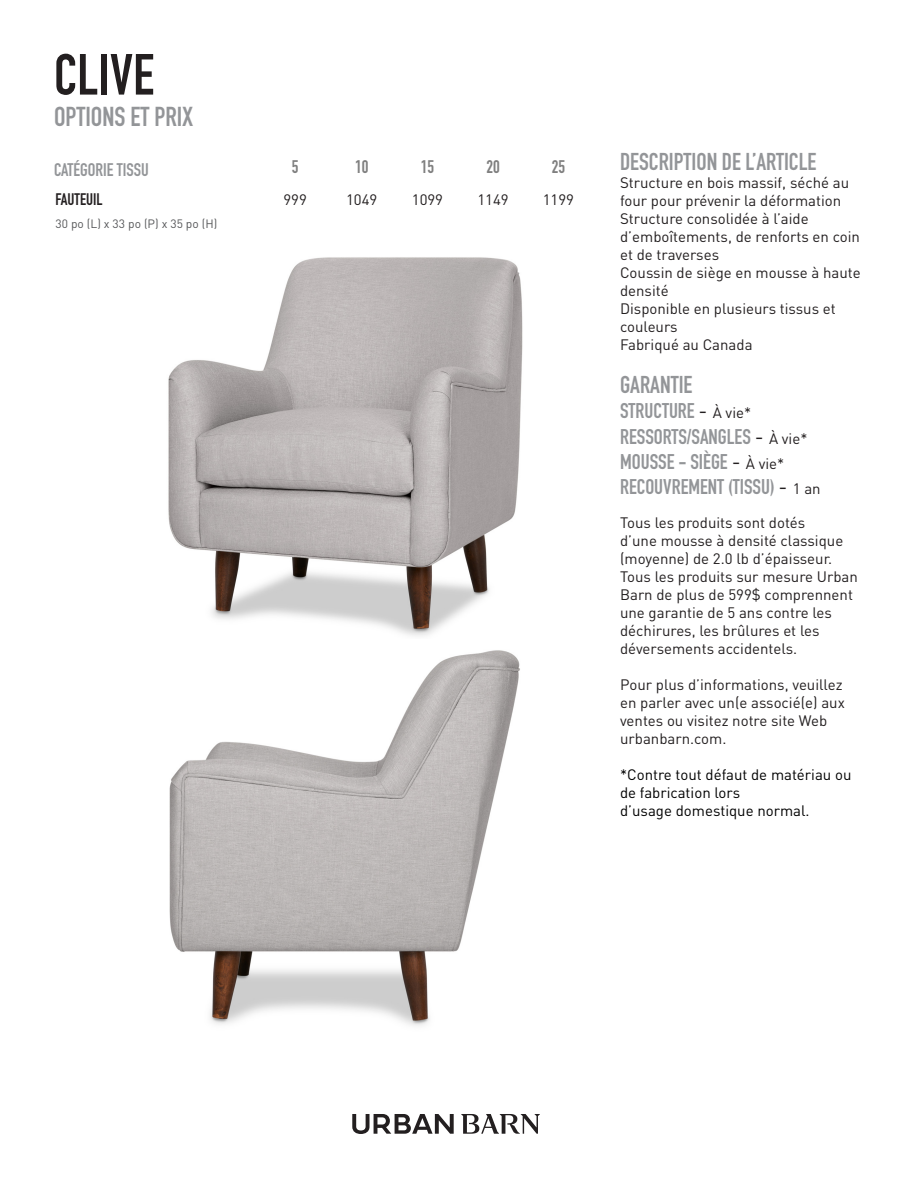
<style>
.page{position:relative;width:918px;height:1188px;background:#fff}
.page>*{position:absolute;margin:0;border:0;box-sizing:border-box;transform-origin:0 0}
.t1{font:57px "DIN Engschrift Std";color:#231f20}
.t2{font:27px "DIN Engschrift Std";color:#939598}
.t3{font:24px "DIN Engschrift Std";color:#939598}
.t4{font:21px "DIN Engschrift Std";color:#939598}
.t5{font:18px "DIN Engschrift Std";color:#939598}
.Grade{font:18px "DIN Engschrift Std";color:#7f7f7f}
.Grade-2{font:16.5px "DIN Engschrift Std";color:#231f20}
.Grade-3{font:15px/18px "DINOT";color:#231f20}
.t6{font:15px/18px "DINOT";color:#000}
.Grade-4{font:12px "DINOT";color:#57585a}
.s1{font-family:"DINOT";color:#231f20}
.s2{font-family:"DINOT";font-size:15px;color:#231f20}
</style>
<div class="page">
<img style="left:168px;top:257px;width:355px;height:769px">
<svg style="left:352px;top:1114px;width:102px;height:20px"></svg>
<svg style="left:461px;top:1114px;width:79px;height:20px"></svg>
<p class="t1" style="left:54px;top:41px;width:102px">CLIVE</p>
<p class="t2" style="left:54px;top:101px;width:140px">OPTIONS ET PRIX</p>
<p class="t5" style="left:54px;top:159px;width:96px">CATÉGORIE TISSU</p>
<p class="Grade" style="left:292px;top:156px;width:8px">5</p>
<p class="Grade" style="left:355px;top:156px;width:15px">10</p>
<p class="Grade" style="left:421px;top:156px;width:15px">15</p>
<p class="Grade" style="left:486px;top:156px;width:15px">20</p>
<p class="Grade" style="left:552px;top:156px;width:15px">25</p>
<p class="Grade-2" style="left:56px;top:190px;width:49px">FAUTEUIL</p>
<p class="Grade-3" style="left:283px;top:190px;width:25px">999</p>
<p class="Grade-3" style="left:346px;top:190px;width:33px">1049</p>
<p class="Grade-3" style="left:412px;top:190px;width:33px">1099</p>
<p class="Grade-3" style="left:477px;top:190px;width:33px">1149</p>
<p class="Grade-3" style="left:543px;top:190px;width:33px">1199</p>
<p class="Grade-4" style="left:56px;top:215px;width:163px">30 po (L) x 33 po (P) x 35 po (H)</p>
<p class="t3" style="left:620px;top:148px;width:198px">DESCRIPTION DE L’ARTICLE</p>
<p class="Grade-3" style="left:620px;top:173px;width:231px">Structure en bois massif, séché au four pour prévenir la déformation</p>
<p class="Grade-3" style="left:620px;top:209px;width:241px">Structure consolidée à l’aide d’emboîtements, de renforts en coin et de traverses</p>
<p class="Grade-3" style="left:620px;top:263px;width:242px">Coussin de siège en mousse à haute densité</p>
<p class="Grade-3" style="left:620px;top:299px;width:217px">Disponible en plusieurs tissus et couleurs</p>
<p class="Grade-3" style="left:620px;top:335px;width:134px">Fabriqué au Canada</p>
<p class="t3" style="left:620px;top:371px;width:74px">GARANTIE</p>
<p class="t4" style="left:620px;top:399px;width:133px">STRUCTURE <span class="s1">-</span> <span class="s2">À vie*</span></p>
<p class="t4" style="left:620px;top:424px;width:189px">RESSORTS/SANGLES <span class="s1">-</span> <span class="s2">À vie*</span></p>
<p class="t4" style="left:620px;top:449px;width:166px">MOUSSE - SIÈGE <span class="s1">-</span> <span class="s2">À vie*</span></p>
<p class="t4" style="left:620px;top:474px;width:202px">RECOUVREMENT (TISSU) <span class="s1">-</span> <span class="s2">1 an</span></p>
<p class="Grade-3" style="left:620px;top:513px;width:225px">Tous les produits sont dotés d’une mousse à densité classique (moyenne) de 2.0 lb d’épaisseur.</p>
<p class="Grade-3" style="left:620px;top:567px;width:239px">Tous les produits sur mesure Urban<br>Barn de plus de 599$ comprennent une garantie de 5 ans contre les déchirures, les brûlures et les déversements accidentels.</p>
<p class="Grade-3" style="left:620px;top:675px;width:224px">Pour plus d’informations, veuillez</p>
<p class="Grade-3" style="left:620px;top:693px;width:226px">en parler avec un(e associé(e) aux</p>
<p class="Grade-3" style="left:620px;top:711px;width:209px">ventes ou visitez notre site Web</p>
<p class="Grade-3" style="left:620px;top:729px;width:108px">urbanbarn.com.</p>
<p class="t6" style="left:620px;top:765px;width:233px">*Contre tout défaut de matériau ou de fabrication lors</p>
<p class="t6" style="left:620px;top:801px;width:191px">d’usage domestique normal.</p>
</div>
